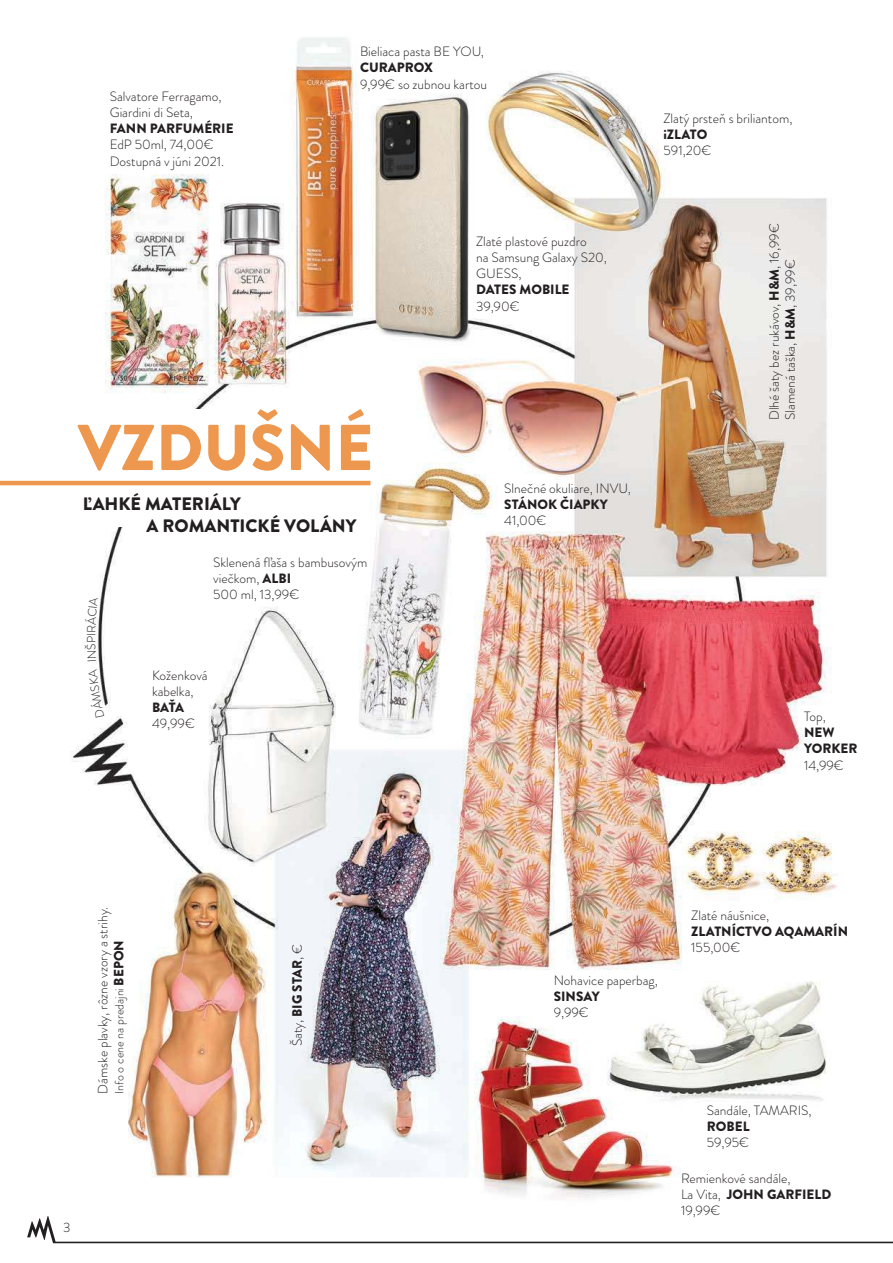
<style>
.page{position:relative;width:893px;height:1263px;background:#fff}
.page>*{position:absolute;margin:0;border:0;box-sizing:border-box;transform-origin:0 0}
.t1{font:900 64.65px "Brandon Grotesque";color:#ed974f}
.t2{font:900 18px/21.6px "Brandon Grotesque";color:#231f20}
.t3{font:300 13.5px/16.2px "Brandon Grotesque";color:#231f20}
.t4{font:900 13.5px/16.2px "Brandon Grotesque";color:#231f20}
.t5{font:300 12px "Brandon Grotesque";color:#231f20}
.s1{font-weight:900}
.s2{font-weight:900;font-size:13.5px}
</style>
<div class="page">
<img style="left:0;top:37px;width:893px;height:1207px">
<div style="left:48px;top:410px;width:195px;height:117px;background:#fff"></div>
<hr style="left:0;top:481px;width:370px;height:4px;background:#ed974f">
<svg style="left:27px;top:1216px;width:866px;height:27px"></svg>
<svg style="left:88px;top:670px;width:16px;height:48px"></svg>
<svg style="left:85px;top:644px;width:11px;height:17px"></svg>
<svg style="left:85px;top:597px;width:13px;height:38px"></svg>
<p class="t3" style="left:110px;top:89px;width:113px">Salvatore Ferragamo,<br>Giardini di Seta,</p>
<p class="t4" style="left:110px;top:121px;width:125px">FANN PARFUMÉRIE</p>
<p class="t3" style="left:110px;top:137px;width:116px">EdP 50ml, 74,00€<br>Dostupná v júni 2021.</p>
<p class="t3" style="left:360px;top:44px;width:126px">Bieliaca pasta BE YOU,</p>
<p class="t4" style="left:360px;top:60px;width:75px">CURAPROX</p>
<p class="t3" style="left:360px;top:77px;width:129px">9,99€ so zubnou kartou</p>
<p class="t3" style="left:476px;top:234px;width:133px">Zlaté plastové puzdro<br>na Samsung Galaxy S20,<br>GUESS,</p>
<p class="t4" style="left:476px;top:282px;width:95px">DATES MOBILE</p>
<p class="t3" style="left:476px;top:298px;width:45px">39,90€</p>
<h1 class="t1" style="left:78px;top:409px;width:297px">VZDUŠNÉ</h1>
<h2 class="t2" style="left:147px;top:494px;width:211px;text-indent:-64px">ĽAHKÉ MATERIÁLY<br>A ROMANTICKÉ VOLÁNY</h2>
<p class="t5" style="left:85px;top:643px;width:9px;rotate:-90deg">P</p>
<p class="t3" style="left:213px;top:555px;width:156px">Sklenená fľaša s bambusovým viečkom, <span class="s1">ALBI<br></span>500 ml, 13,99€</p>
<p class="t3" style="left:504px;top:481px;width:128px">Slnečné okuliare, INVU,</p>
<p class="t4" style="left:504px;top:497px;width:105px">STÁNOK ČIAPKY</p>
<p class="t3" style="left:504px;top:513px;width:44px">41,00€</p>
<p class="t3" style="left:663px;top:111px;width:130px">Zlatý prsteň s briliantom,</p>
<p class="t4" style="left:663px;top:127px;width:45px">iZLATO</p>
<p class="t3" style="left:663px;top:143px;width:49px">591,20€</p>
<p class="t3" style="left:767px;top:420px;width:198px;rotate:-90deg">Dlhé šaty bez rukávov, <span class="s1">H&amp;M</span>, 16,99€<br>Slamená taška, <span class="s1">H&amp;M</span>, 39,99€</p>
<p class="t3" style="left:152px;top:668px;width:57px">Koženková kabelka,</p>
<p class="t4" style="left:152px;top:700px;width:34px">BAŤA</p>
<p class="t3" style="left:152px;top:716px;width:44px">49,99€</p>
<p class="t3" style="left:804px;top:709px;width:23px">Top,</p>
<p class="t4" style="left:804px;top:725px;width:55px">NEW<br>YORKER</p>
<p class="t3" style="left:804px;top:757px;width:41px">14,99€</p>
<p class="t3" style="left:95px;top:1094px;width:189px;rotate:-90deg">Dámske plavky, rôzne vzory a strihy.</p>
<p class="t5" style="left:113px;top:1094px;width:155px;rotate:-90deg">Info o cene na predajni <span class="s2">BEPON</span></p>
<p class="t3" style="left:63px;top:1220px;width:9px">3</p>
<p class="t3" style="left:290px;top:1046px;width:104px;rotate:-90deg">Šaty, <span class="s1">BIG STAR</span>, €</p>
<p class="t3" style="left:554px;top:972px;width:106px">Nohavice paperbag,</p>
<p class="t4" style="left:554px;top:988px;width:47px">SINSAY</p>
<p class="t3" style="left:554px;top:1005px;width:37px">9,99€</p>
<p class="t3" style="left:691px;top:908px;width:80px">Zlaté náušnice,</p>
<p class="t4" style="left:691px;top:924px;width:158px">ZLATNÍCTVO AQAMARÍN</p>
<p class="t3" style="left:691px;top:940px;width:51px">155,00€</p>
<p class="t3" style="left:707px;top:1103px;width:106px">Sandále, TAMARIS,</p>
<p class="t4" style="left:707px;top:1119px;width:44px">ROBEL</p>
<p class="t3" style="left:707px;top:1135px;width:44px">59,95€</p>
<p class="t3" style="left:681px;top:1170px;width:152px">Remienkové sandále,<br>La Vita, <span class="s1">JOHN GARFIELD<br></span>19,99€</p>
</div>
